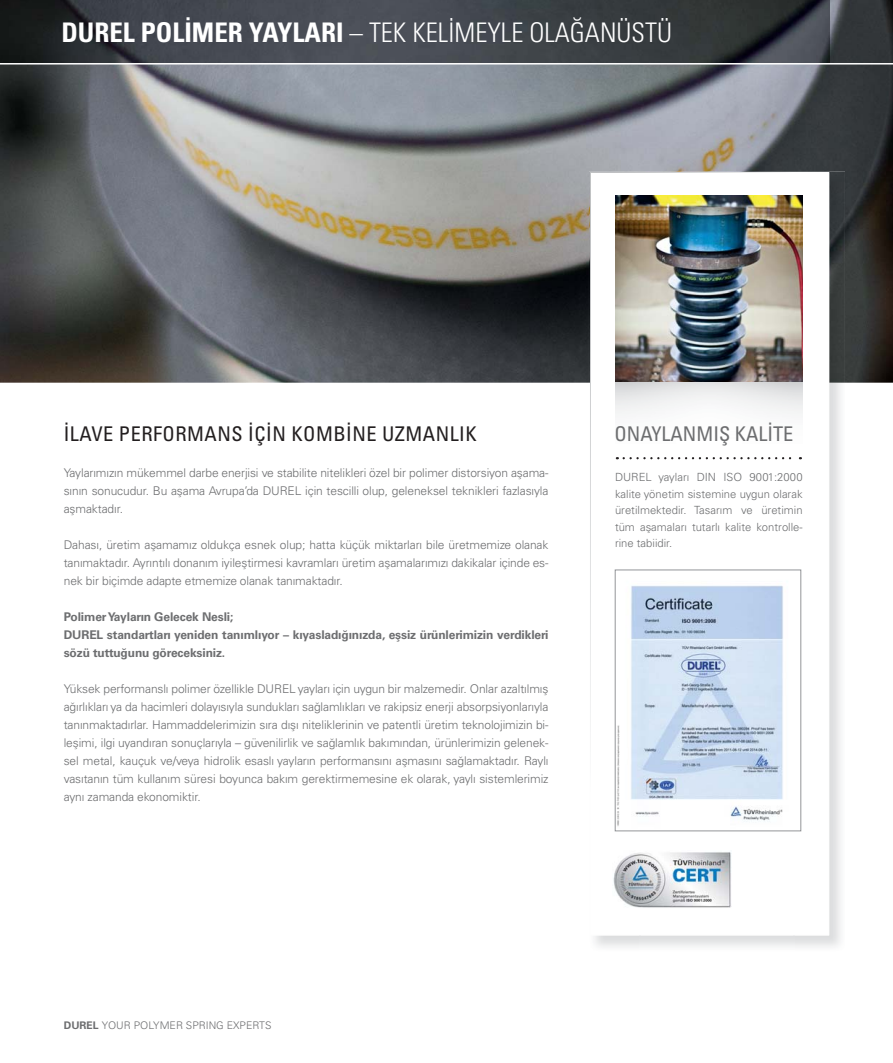
<style>
.page{position:relative;width:893px;height:1063px;background:#fff}
.page>*{position:absolute;margin:0;border:0;box-sizing:border-box;transform-origin:0 0}
.t1{font:27px "Univers LTCYR 47 Light Cond";color:#fff}
.t2{font:condensed 20.25px "Univers LTCYR 57";letter-spacing:.025em;color:#231f20}
.t3{font:condensed 20.25px "Univers LTCYR 57";color:#6d6e70}
.t4{font:300 12px/18px "Univers LTCYR 45";letter-spacing:-.01em;color:#6d6e70;text-align:justify}
.t5{font:700 12px/18px "Univers LTCYR 65";letter-spacing:-.01em;color:#6d6e70}
.t6{font:300 11.25px/16.5px "Univers LTCYR 45";color:#6d6e70;text-align:justify}
.t7{font:300 10.5px "Univers";color:#6d6e70}
.s1{font-family:"Univers LTCYR 67 Bold Cond"}
.s2{font-weight:700}
</style>
<div class="page">
<img style="left:0;top:0;width:893px;height:383px">
<img style="left:0;top:0;width:829px;height:63px">
<hr style="left:0;top:63px;width:893px;height:2px;background:#fff">
<img style="left:794px;top:383px;width:47px;height:564px">
<img style="left:589px;top:171px;width:256px;height:212px">
<svg style="left:590px;top:172px;width:239px;height:763px"></svg>
<img style="left:615px;top:196px;width:188px;height:287px">
<svg style="left:624px;top:457px;width:177px;height:2px"></svg>
<img style="left:612px;top:851px;width:119px;height:58px">
<img style="left:617px;top:572px;width:182px;height:257px">
<div style="left:615px;top:570px;width:186px;height:261px;border:1px solid #939598"></div>
<h1 class="t1" style="left:61px;top:19px;width:612px"><span class="s1">DUREL POLİMER YAYLARI</span> – TEK KELİMEYLE OLAĞANÜSTÜ</h1>
<h2 class="t2" style="left:64px;top:425px;width:414px">İLAVE PERFORMANS İÇİN KOMBİNE UZMANLIK</h2>
<p class="t4" style="left:64px;top:465px;width:486px">Yaylarımızın mükemmel darbe enerjisi ve stabilite nitelikleri özel bir polimer distorsiyon aşama&shy;sının sonucudur. Bu aşama Avrupa’da DUREL için tescilli olup, geleneksel teknikleri fazlasıyla aşmaktadır.</p>
<p class="t4" style="left:64px;top:537px;width:486px">Dahası, üretim aşamamız oldukça esnek olup; hatta küçük miktarları bile üretmemize olanak tanımaktadır. Ayrıntılı donanım iyileştirmesi kavramları üretim aşamalarımızı dakikalar içinde es&shy;nek bir biçimde adapte etmemize olanak tanımaktadır.</p>
<p class="t5" style="left:64px;top:610px;width:486px">Polimer Yayların Gelecek Nesli;<br>DUREL standartları yeniden tanımlıyor – kıyasladığınızda, eşsiz ürünlerimizin verdikleri sözü tuttuğunu göreceksiniz.</p>
<p class="t4" style="left:64px;top:681px;width:486px">Yüksek performanslı polimer özellikle DUREL yayları için uygun bir malzemedir. Onlar azaltılmış ağırlıkları ya da hacimleri dolayısıyla sundukları sağlamlıkları ve rakipsiz enerji absorpsiyonlarıyla tanınmaktadırlar. Hammaddelerimizin sıra dışı niteliklerinin ve patentli üretim teknolojimizin bi&shy;leşimi, ilgi uyandıran sonuçlarıyla – güvenilirlik ve sağlamlık bakımından, ürünlerimizin gelenek&shy;sel metal, kauçuk ve/veya hidrolik esaslı yayların performansını aşmasını sağlamaktadır. Raylı vasıtanın tüm kullanım süresi boyunca bakım gerektirmemesine ek olarak, yaylı sistemlerimiz aynı zamanda ekonomiktir.</p>
<h2 class="t3" style="left:614px;top:425px;width:180px">ONAYLANMIŞ KALİTE</h2>
<p class="t6" style="left:615px;top:470px;width:189px">DUREL yayları DIN ISO 9001:2000 kalite yönetim sistemine uygun olarak üretilmektedir. Tasarım ve üretimin tüm aşamaları tutarlı kalite kontrolle&shy;rine tabiidir.</p>
<p class="t7" style="left:64px;top:1021px;width:209px"><span class="s2">DUREL</span> YOUR POLYMER SPRING EXPERTS</p>
</div>
